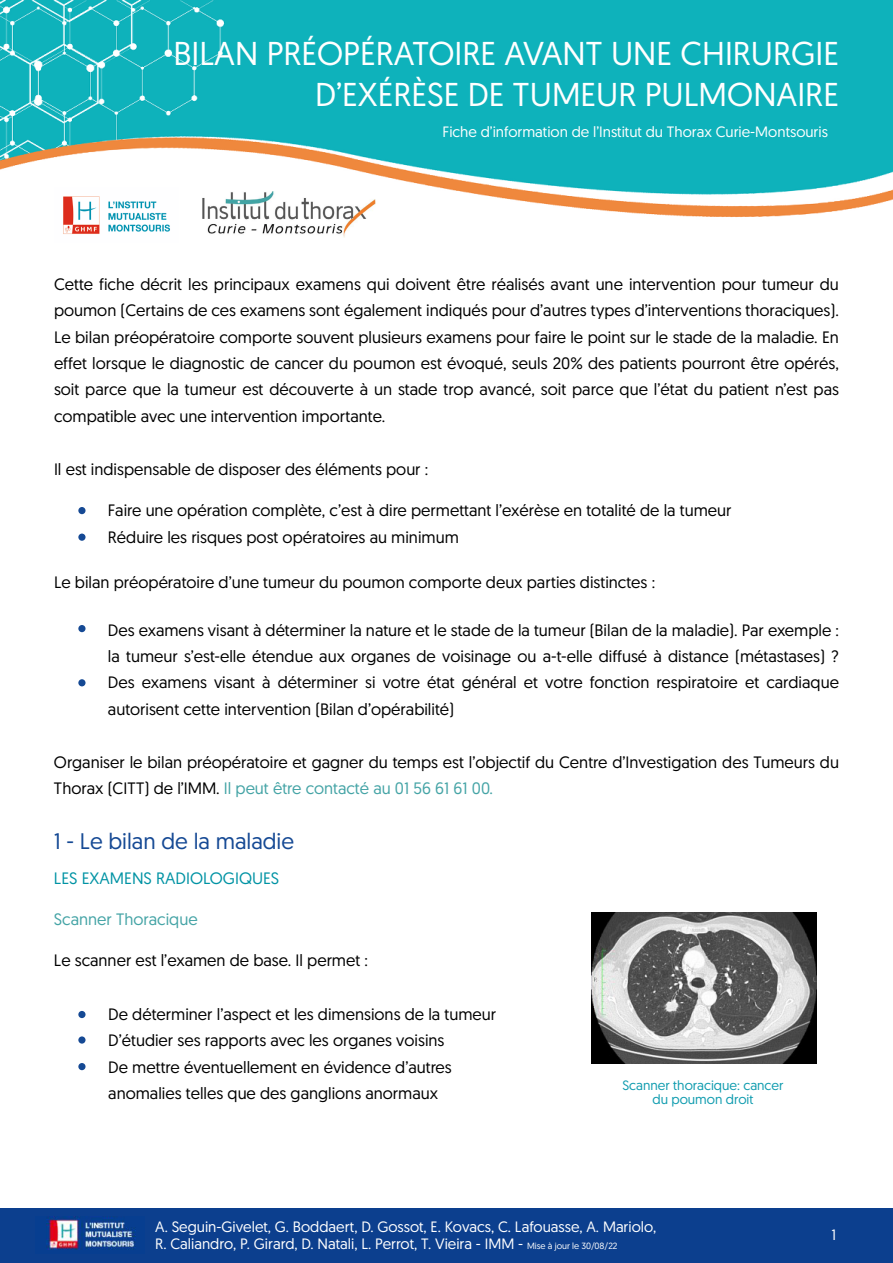
<style>
.page{position:relative;width:893px;height:1263px;background:#fff}
.page>*{position:absolute;margin:0;border:0;box-sizing:border-box;transform-origin:0 0}
.t1{font:33px/40.7px "Geomanist";color:#fff;text-align:right}
.t2{font:22.5px "Geomanist";color:#154994}
.t3{font:16.5px/26.4px "Geomanist";color:#000}
.t4{font:16.5px "Geomanist";color:#0093a4}
.t5{font:16.5px "Geomanist";color:#45a4a6}
.t6{font:15px/17.4px "Geomanist";color:#fff}
.t7{font:13.5px/14.4px "Geomanist";color:#109caf;text-align:center}
.s1{color:#45a4a6}
.s2{font-size:9px}
</style>
<div class="page">
<img style="left:0;top:0;width:893px;height:1209px">
<div style="left:0;top:1209px;width:893px;height:54px;background:#0c3f8e"></div>
<img style="left:54px;top:188px;width:125px;height:54px">
<img style="left:201px;top:192px;width:174px;height:46px">
<img style="left:46px;top:1216px;width:90px;height:34px">
<div style="left:78px;top:507px;width:8px;height:7px;background:#154994;border-radius:50%"></div>
<div style="left:78px;top:534px;width:8px;height:7px;background:#154994;border-radius:50%"></div>
<div style="left:78px;top:625px;width:8px;height:7px;background:#154994;border-radius:50%"></div>
<div style="left:78px;top:679px;width:8px;height:7px;background:#154994;border-radius:50%"></div>
<div style="left:78px;top:1011px;width:8px;height:7px;background:#154994;border-radius:50%"></div>
<div style="left:78px;top:1036px;width:8px;height:7px;background:#154994;border-radius:50%"></div>
<div style="left:78px;top:1063px;width:8px;height:7px;background:#154994;border-radius:50%"></div>
<img style="left:591px;top:913px;width:225px;height:151px">
<h1 class="t1" style="left:174px;top:32px;width:667px">BILAN PRÉOPÉRATOIRE AVANT UNE CHIRURGIE<br>D’EXÉRÈSE DE TUMEUR PULMONAIRE</h1>
<p class="t6" style="left:442px;top:122px;width:387px">Fiche d’information de l’Institut du Thorax Curie-Montsouris</p>
<p class="t3" style="left:54px;top:270px;width:786px;text-align:justify">Cette fiche décrit les principaux examens qui doivent être réalisés avant une intervention pour tumeur du poumon (Certains de ces examens sont également indiqués pour d’autres types d’interventions thoraciques).<br>Le bilan préopératoire comporte souvent plusieurs examens pour faire le point sur le stade de la maladie. En effet lorsque le diagnostic de cancer du poumon est évoqué, seuls 20% des patients pourront être opérés, soit parce que la tumeur est découverte à un stade trop avancé, soit parce que l’état du patient n’est pas compatible avec une intervention importante.</p>
<p class="t3" style="left:54px;top:455px;width:376px">Il est indispensable de disposer des éléments pour :</p>
<p class="t3" style="left:108px;top:497px;width:625px">Faire une opération complète, c’est à dire permettant l’exérèse en totalité de la tumeur<br>Réduire les risques post opératoires au minimum</p>
<p class="t3" style="left:54px;top:568px;width:603px">Le bilan préopératoire d’une tumeur du poumon comporte deux parties distinctes :</p>
<p class="t3" style="left:108px;top:616px;width:733px;text-align:justify">Des examens visant à déterminer la nature et le stade de la tumeur (Bilan de la maladie). Par exemple : la tumeur s’est-elle étendue aux organes de voisinage ou a-t-elle diffusé à distance (métastases) ?<br>Des examens visant à déterminer si votre état général et votre fonction respiratoire et cardiaque autorisent cette intervention (Bilan d’opérabilité)</p>
<p class="t3" style="left:54px;top:748px;width:786px">Organiser le bilan préopératoire et gagner du temps est l’objectif du Centre d’Investigation des Tumeurs du<br>Thorax (CITT) de l’IMM. <span class="s1">Il peut être contacté au 01 56 61 61 00.</span></p>
<h2 class="t2" style="left:54px;top:827px;width:242px">1 - Le bilan de la maladie</h2>
<p class="t4" style="left:54px;top:868px;width:227px">LES EXAMENS RADIOLOGIQUES</p>
<p class="t5" style="left:54px;top:908px;width:145px">Scanner Thoracique</p>
<p class="t3" style="left:54px;top:946px;width:316px">Le scanner est l’examen de base. Il permet :</p>
<p class="t3" style="left:108px;top:1000px;width:389px">De déterminer l’aspect et les dimensions de la tumeur D’étudier ses rapports avec les organes voisins<br>De mettre éventuellement en évidence d’autres anomalies telles que des ganglions anormaux</p>
<p class="t7" style="left:622px;top:1077px;width:163px">Scanner thoracique: cancer du poumon droit</p>
<p class="t6" style="left:155px;top:1217px;width:503px">A. Seguin-Givelet, G. Boddaert, D. Gossot, E. Kovacs, C. Lafouasse, A. Mariolo,<br>R. Caliandro, P. Girard, D. Natali, L. Perrot, T. Vieira - IMM - <span class="s2">Mise à jour le 30/08/22</span></p>
<p class="t6" style="left:831px;top:1226px;width:6px">1</p>
</div>
